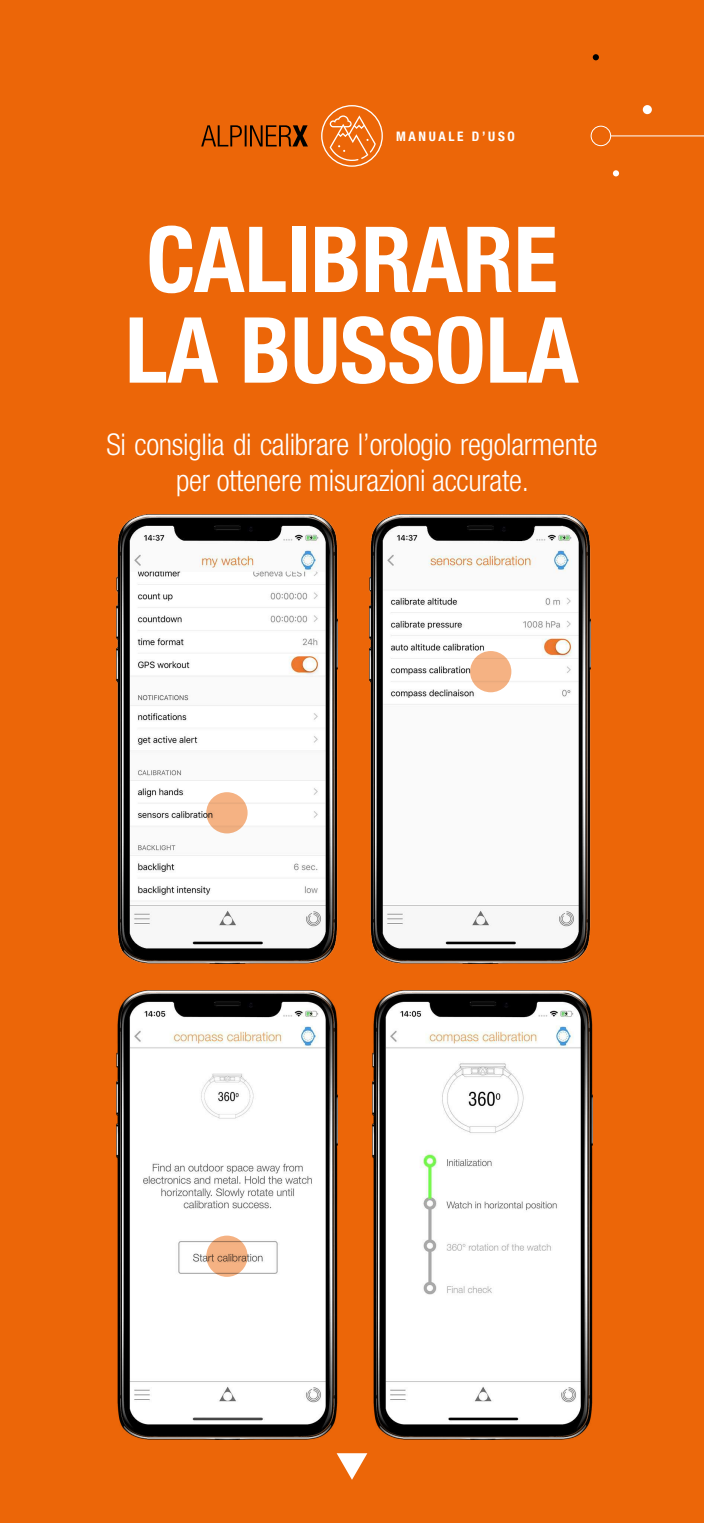
<style>
.page{position:relative;width:704px;height:1523px;background:#fff}
.page>*{position:absolute;margin:0;border:0;box-sizing:border-box;transform-origin:0 0}
.t1{font:700 condensed 91.25px/90.6px "Helvetica Neue LT Pro";color:#fff}
.t2{font:300 condensed 30px/36px "Helvetica Neue LT Pro";letter-spacing:-.01em;color:#fff;text-align:center}
.t3{font:700 condensed 13.19px "Helvetica Neue LT Pro";letter-spacing:.2em;color:#fff}
</style>
<div class="page">
<div style="left:0;top:0;width:703px;height:1522px;background:#ec6608"></div>
<svg style="left:336px;top:1453px;width:31px;height:26px"></svg>
<svg style="left:321px;top:105px;width:61px;height:62px"></svg>
<svg style="left:201px;top:125px;width:107px;height:21px"></svg>
<div style="left:642px;top:105px;width:9px;height:9px;background:#fff;border-radius:50%"></div>
<svg style="left:612px;top:170px;width:6px;height:6px"></svg>
<div style="left:590px;top:126px;width:20px;height:20px;border:1px solid #fff;border-radius:50%"></div>
<hr style="left:610px;top:136px;width:93px;height:1px;background:#fff">
<svg style="left:592px;top:54px;width:6px;height:6px"></svg>
<img style="left:372px;top:990px;width:220px;height:449px">
<img style="left:117px;top:990px;width:220px;height:449px">
<img style="left:369px;top:514px;width:220px;height:449px">
<img style="left:117px;top:514px;width:220px;height:449px">
<div style="left:206px;top:792px;width:41px;height:41px;background:#f5b283;border-radius:50%"></div>
<div style="left:469px;top:651px;width:42px;height:41px;background:linear-gradient(to bottom,#f5b587,#f3b283);border-radius:50%"></div>
<svg style="left:206px;top:1235px;width:41px;height:41px"></svg>
<p class="t3" style="left:396px;top:128px;width:120px">MANUALE D’USO</p>
<h1 class="t1" style="left:125px;top:213px;width:455px">CALIBRARE<br>LA BUSSOLA</h1>
<p class="t2" style="left:106px;top:426px;width:492px">Si consiglia di calibrare l’orologio regolarmente per ottenere misurazioni accurate.</p>
</div>
